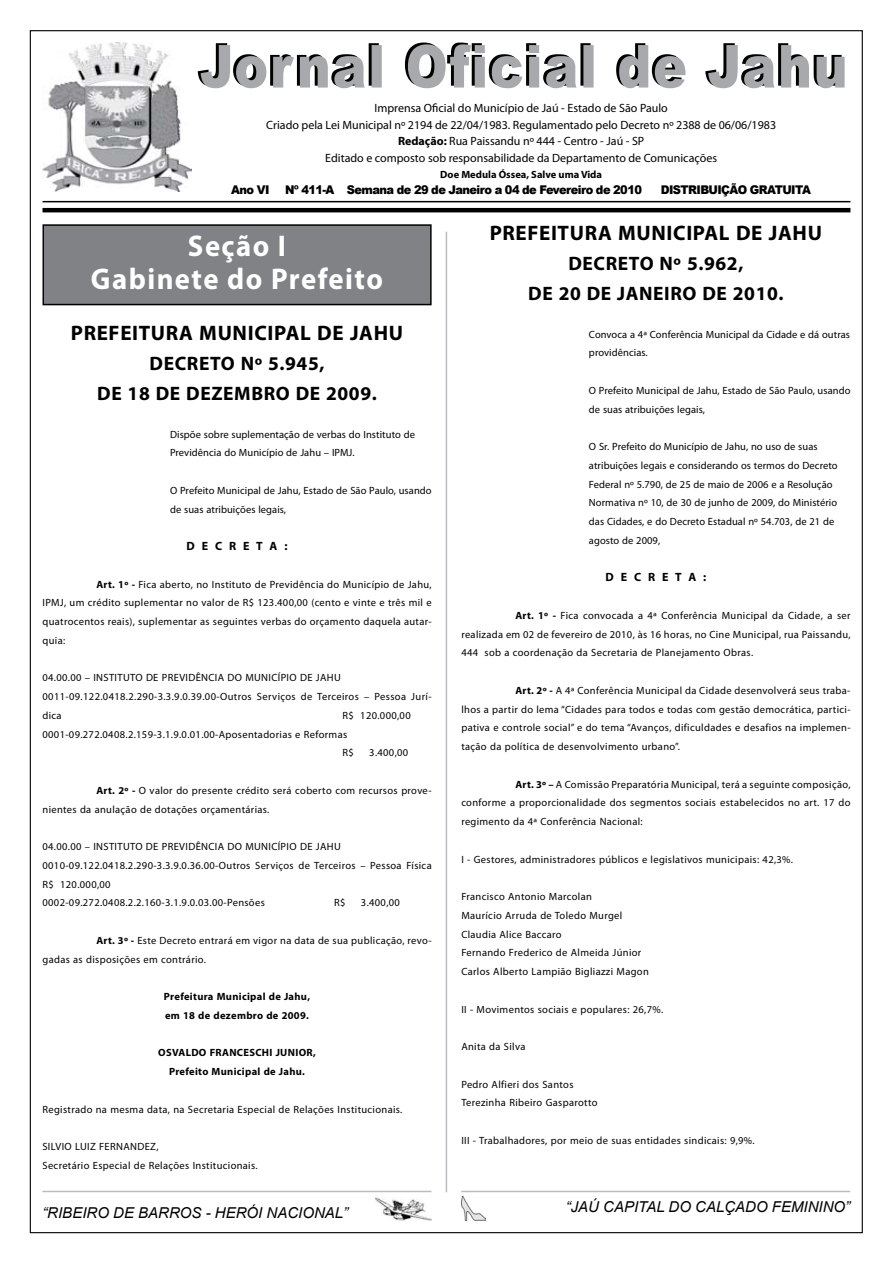
<style>
.page{position:relative;width:893px;height:1263px;background:#fff}
.page>*{position:absolute;margin:0;border:0;box-sizing:border-box;transform-origin:0 0}
.t1{font:700 30px/33px "Myriad Pro";letter-spacing:.05em;color:#fff;text-align:center;scale:.96 1}
.t2{font:700 21px "Myriad Pro";letter-spacing:.03em;color:#000}
.t3{font:700 19.5px/30px "Myriad Pro";letter-spacing:.03em;color:#000;text-align:center}
.t4{font:italic 15px "Arial";color:#000}
.t5{font:12px/16.5px "Myriad Pro";color:#000;text-align:center}
.t6{font:900 12px "Arial";letter-spacing:-.05em;color:#000;scale:.95 1}
.t7{font:700 12px "Myriad Pro";color:#000}
.t8{font:10.5px/18.8px "Myriad Pro";letter-spacing:.03em;color:#000}
.t9{font:10.5px/18.8px "Myriad Pro";letter-spacing:.005em;color:#000}
.t10{font:700 10.5px/18.8px "Myriad Pro";letter-spacing:.03em;color:#000}
.t11{font:700 10.5px "Myriad Pro";color:#000}
.s1{font-weight:700}
</style>
<div class="page">
<img style="left:43px;top:43px;width:149px;height:149px">
<hr style="left:43px;top:201px;width:807px;height:1px;background:#000">
<hr style="left:43px;top:208px;width:807px;height:4px;background:#000">
<img style="left:461px;top:1196px;width:25px;height:25px">
<hr style="left:461px;top:1191px;width:389px;height:1px;background:#bcbdc0">
<img style="left:375px;top:1192px;width:56px;height:29px">
<hr style="left:42px;top:1191px;width:389px;height:1px;background:#bcbdc0">
<hr style="left:446px;top:232px;width:1px;height:960px;background:#bcbdc0">
<svg style="left:198px;top:43px;width:647px;height:45px"></svg>
<div style="left:43px;top:225px;width:388px;height:80px;background:#808285"></div>
<div style="left:43px;top:224px;width:389px;height:81px;border:1px solid #000"></div>
<p class="t5" style="left:266px;top:100px;width:511px">Imprensa Oficial do Município de Jaú - Estado de São Paulo<br>Criado pela Lei Municipal nº 2194 de 22/04/1983. Regulamentado pelo Decreto nº 2388 de 06/06/1983<br><span class="s1">Redação:</span> Rua Paissandu nº 444 - Centro - Jaú - SP<br>Editado e composto sob responsabilidade da Departamento de Comunicações</p>
<p class="t6" style="left:231px;top:181px;width:42px">Ano VI</p>
<p class="t6" style="left:285px;top:181px;width:377px">Nº 411-A Semana de 29 de Janeiro a 04 de Fevereiro de 2010</p>
<p class="t6" style="left:661px;top:181px;width:160px">DISTRIBUIÇÃO GRATUITA</p>
<p class="t11" style="left:440px;top:168px;width:163px">Doe Medula Óssea, Salve uma Vida</p>
<h1 class="t1" style="left:91px;top:228px;width:306px">Seção I<br>Gabinete do Prefeito</h1>
<h2 class="t2" style="left:71px;top:319px;width:334px">PREFEITURA MUNICIPAL DE JAHU</h2>
<h3 class="t3" style="left:97px;top:348px;width:281px">DECRETO Nº 5.945,<br>DE 18 DE DEZEMBRO DE 2009.</h3>
<p class="t9" style="left:170px;top:424px;width:246px">Dispõe sobre suplementação de verbas do Instituto de<br>Previdência do Município de Jahu – IPMJ.</p>
<p class="t9" style="left:170px;top:481px;width:263px">O Prefeito Municipal de Jahu, Estado de São Paulo, usando de suas atribuições legais,</p>
<p class="t7" style="left:187px;top:538px;width:102px">D E C R E T A :</p>
<p class="t8" style="left:43px;top:574px;width:391px;text-align:justify;text-indent:54px"><span class="s1">Art. 1º -</span> Fica aberto, no Instituto de Previdência do Município de Jahu, IPMJ, um crédito suplementar no valor de R$ 123.400,00 (cento e vinte e três mil e quatrocentos reais), suplementar as seguintes verbas do orçamento daquela autar&shy;quia:</p>
<p class="t8" style="left:43px;top:668px;width:391px">04.00.00 – INSTITUTO DE PREVIDÊNCIA DO MUNICÍPIO DE JAHU<br>0011-09.122.0418.2.290-3.3.9.0.39.00-Outros Serviços de Terceiros – Pessoa Jurí&shy;dica</p>
<p class="t8" style="left:343px;top:706px;width:70px">R$ 120.000,00</p>
<p class="t8" style="left:43px;top:724px;width:306px">0001-09.272.0408.2.159-3.1.9.0.01.00-Aposentadorias e Reformas</p>
<p class="t8" style="left:343px;top:743px;width:13px">R$</p>
<p class="t8" style="left:369px;top:743px;width:41px">3.400,00</p>
<p class="t8" style="left:42px;top:781px;width:391px;text-indent:54px"><span class="s1">Art. 2º -</span> O valor do presente crédito será coberto com recursos prove&shy;nientes da anulação de dotações orçamentárias.</p>
<p class="t8" style="left:42px;top:837px;width:391px">04.00.00 – INSTITUTO DE PREVIDÊNCIA DO MUNICÍPIO DE JAHU 0010-09.122.0418.2.290-3.3.9.0.36.00-Outros Serviços de Terceiros – Pessoa Física R$ 120.000,00<br>0002-09.272.0408.2.2.160-3.1.9.0.03.00-Pensões</p>
<p class="t8" style="left:334px;top:893px;width:13px">R$</p>
<p class="t8" style="left:361px;top:893px;width:41px">3.400,00</p>
<p class="t8" style="left:42px;top:931px;width:391px;text-indent:54px"><span class="s1">Art. 3º -</span> Este Decreto entrará em vigor na data de sua publicação, revo&shy;gadas as disposições em contrário.</p>
<p class="t10" style="left:164px;top:987px;width:148px">Prefeitura Municipal de Jahu, em 18 de dezembro de 2009.</p>
<p class="t10" style="left:158px;top:1043px;width:159px;text-align:center">OSVALDO FRANCESCHI JUNIOR,<br>Prefeito Municipal de Jahu.</p>
<p class="t8" style="left:42px;top:1099px;width:361px">Registrado na mesma data, na Secretaria Especial de Relações Institucionais.</p>
<p class="t8" style="left:42px;top:1137px;width:217px">SILVIO LUIZ FERNANDEZ,<br>Secretário Especial de Relações Institucionais.</p>
<h2 class="t2" style="left:490px;top:219px;width:334px">PREFEITURA MUNICIPAL DE JAHU</h2>
<h3 class="t3" style="left:528px;top:248px;width:257px">DECRETO Nº 5.962,<br>DE 20 DE JANEIRO DE 2010.</h3>
<p class="t9" style="left:589px;top:324px;width:263px">Convoca a 4ª Conferência Municipal da Cidade e dá outras providências.</p>
<p class="t9" style="left:589px;top:381px;width:263px">O Prefeito Municipal de Jahu, Estado de São Paulo, usando de suas atribuições legais,</p>
<p class="t9" style="left:589px;top:437px;width:250px">O Sr. Prefeito do Município de Jahu, no uso de suas atribuições legais e considerando os termos do Decreto Federal nº 5.790, de 25 de maio de 2006 e a Resolução Normativa nº 10, de 30 de junho de 2009, do Ministério das Cidades, e do Decreto Estadual nº 54.703, de 21 de agosto de 2009,</p>
<p class="t7" style="left:605px;top:569px;width:102px">D E C R E T A :</p>
<p class="t8" style="left:461px;top:606px;width:391px;text-align:justify;text-indent:54px"><span class="s1">Art. 1º -</span> Fica convocada a 4ª Conferência Municipal da Cidade, a ser realizada em 02 de fevereiro de 2010, às 16 horas, no Cine Municipal, rua Paissandu, 444 sob a coordenação da Secretaria de Planejamento Obras.</p>
<p class="t8" style="left:461px;top:681px;width:391px;text-align:justify;text-indent:54px"><span class="s1">Art. 2º -</span> A 4ª Conferência Municipal da Cidade desenvolverá seus traba&shy;lhos a partir do lema “Cidades para todos e todas com gestão democrática, partici&shy;pativa e controle social” e do tema “Avanços, dificuldades e desafios na implemen&shy;tação da política de desenvolvimento urbano”.</p>
<p class="t8" style="left:461px;top:774px;width:391px;text-align:justify;text-indent:54px"><span class="s1">Art. 3º –</span> A Comissão Preparatória Municipal, terá a seguinte composição, conforme a proporcionalidade dos segmentos sociais estabelecidos no art. 17 do regimento da 4ª Conferência Nacional:</p>
<p class="t8" style="left:461px;top:849px;width:333px">I - Gestores, administradores públicos e legislativos municipais: 42,3%.</p>
<p class="t8" style="left:461px;top:887px;width:189px">Francisco Antonio Marcolan<br>Maurício Arruda de Toledo Murgel<br>Claudia Alice Baccaro<br>Fernando Frederico de Almeida Júnior<br>Carlos Alberto Lampião Bigliazzi Magon</p>
<p class="t8" style="left:461px;top:999px;width:203px">II - Movimentos sociais e populares: 26,7%.</p>
<p class="t8" style="left:461px;top:1037px;width:66px">Anita da Silva</p>
<p class="t8" style="left:461px;top:1075px;width:138px">Pedro Alfieri dos Santos<br>Terezinha Ribeiro Gasparotto</p>
<p class="t8" style="left:461px;top:1131px;width:295px">III - Trabalhadores, por meio de suas entidades sindicais: 9,9%.</p>
<h3 class="t4" style="left:42px;top:1203px;width:307px">“RIBEIRO DE BARROS - HERÓI NACIONAL”</h3>
<h3 class="t4" style="left:566px;top:1197px;width:286px">“JAÚ CAPITAL DO CALÇADO FEMININO”</h3>
</div>
